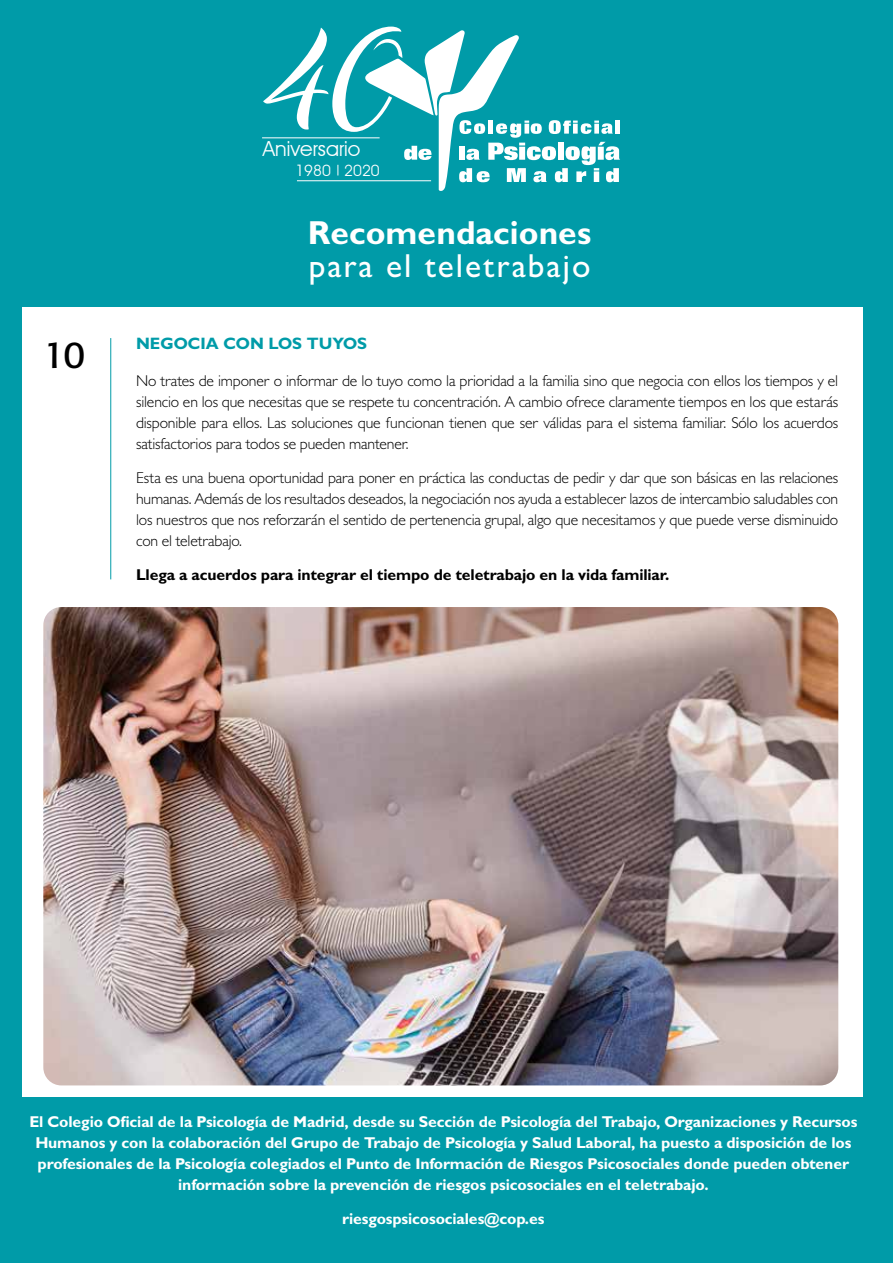
<style>
.page{position:relative;width:893px;height:1263px;background:#009ba8}
.page>*{position:absolute;margin:0;border:0;box-sizing:border-box;transform-origin:0 0}
.t1{font:37.2px "Formata";color:#000}
.t2{font:700 33.45px "Gill Sans MT Pro";color:#fff}
.t3{font:500 33.3px "Gill Sans MT Pro";letter-spacing:.06em;color:#fff}
.t4{font:20.85px "Advantage";color:#fff}
.t5{font:700 16.5px "Gill Sans MT Pro";color:#009ba8}
.t6{font:300 15.75px/21px "Gill Sans MT Pro";letter-spacing:-.01em;color:#000;text-align:justify}
.t7{font:700 15.75px/21px "Gill Sans MT Pro";letter-spacing:-.01em;color:#fff;text-align:center}
.t8{font:700 15.75px "Gill Sans MT Pro";letter-spacing:-.01em;color:#000}
.t9{font:15.75px "Advantage";color:#fff}
</style>
<div class="page">
<div style="left:23px;top:307px;width:840px;height:790px;background:#fff"></div>
<hr style="left:111px;top:338px;width:1px;height:241px;background:#009ba8">
<svg style="left:263px;top:26px;width:357px;height:165px"></svg>
<hr style="left:262px;top:138px;width:118px;height:1px;background:#fff">
<hr style="left:297px;top:180px;width:134px;height:1px;background:#fff">
<img style="left:43px;top:607px;width:795px;height:478px">
<h3 class="t4" style="left:263px;top:136px;width:99px">Aniversario</h3>
<p class="t9" style="left:295px;top:161px;width:86px">1980 2020</p>
<h1 class="t1" style="left:43px;top:332px;width:43px">10</h1>
<h2 class="t2" style="left:308px;top:212px;width:285px">Recomendaciones</h2>
<h3 class="t3" style="left:309px;top:246px;width:283px">para el teletrabajo</h3>
<p class="t5" style="left:136px;top:334px;width:233px">NEGOCIA CON LOS TUYOS</p>
<p class="t6" style="left:136px;top:370px;width:704px">No trates de imponer o informar de lo tuyo como la prioridad a la familia sino que negocia con ellos los tiempos y el silencio en los que necesitas que se respete tu concentración. A cambio ofrece claramente tiempos en los que estarás disponible para ellos. Las soluciones que funcionan tienen que ser válidas para el sistema familiar. Sólo los acuerdos satisfactorios para todos se pueden mantener.</p>
<p class="t6" style="left:136px;top:467px;width:704px">Esta es una buena oportunidad para poner en práctica las conductas de pedir y dar que son básicas en las relaciones humanas. Además de los resultados deseados, la negociación nos ayuda a establecer lazos de intercambio saludables con los nuestros que nos reforzarán el sentido de pertenencia grupal, algo que necesitamos y que puede verse disminuido con el teletrabajo.</p>
<p class="t8" style="left:136px;top:564px;width:535px">Llega a acuerdos para integrar el tiempo de teletrabajo en la vida familiar.</p>
<p class="t7" style="left:29px;top:1111px;width:829px">El Colegio Oficial de la Psicología de Madrid, desde su Sección de Psicología del Trabajo, Organizaciones y Recursos Humanos y con la colaboración del Grupo de Trabajo de Psicología y Salud Laboral, ha puesto a disposición de los profesionales de la Psicología colegiados el Punto de Información de Riesgos Psicosociales donde pueden obtener información sobre la prevención de riesgos psicosociales en el teletrabajo.</p>
<p class="t7" style="left:342px;top:1207px;width:204px">riesgospsicosociales@cop.es</p>
</div>
